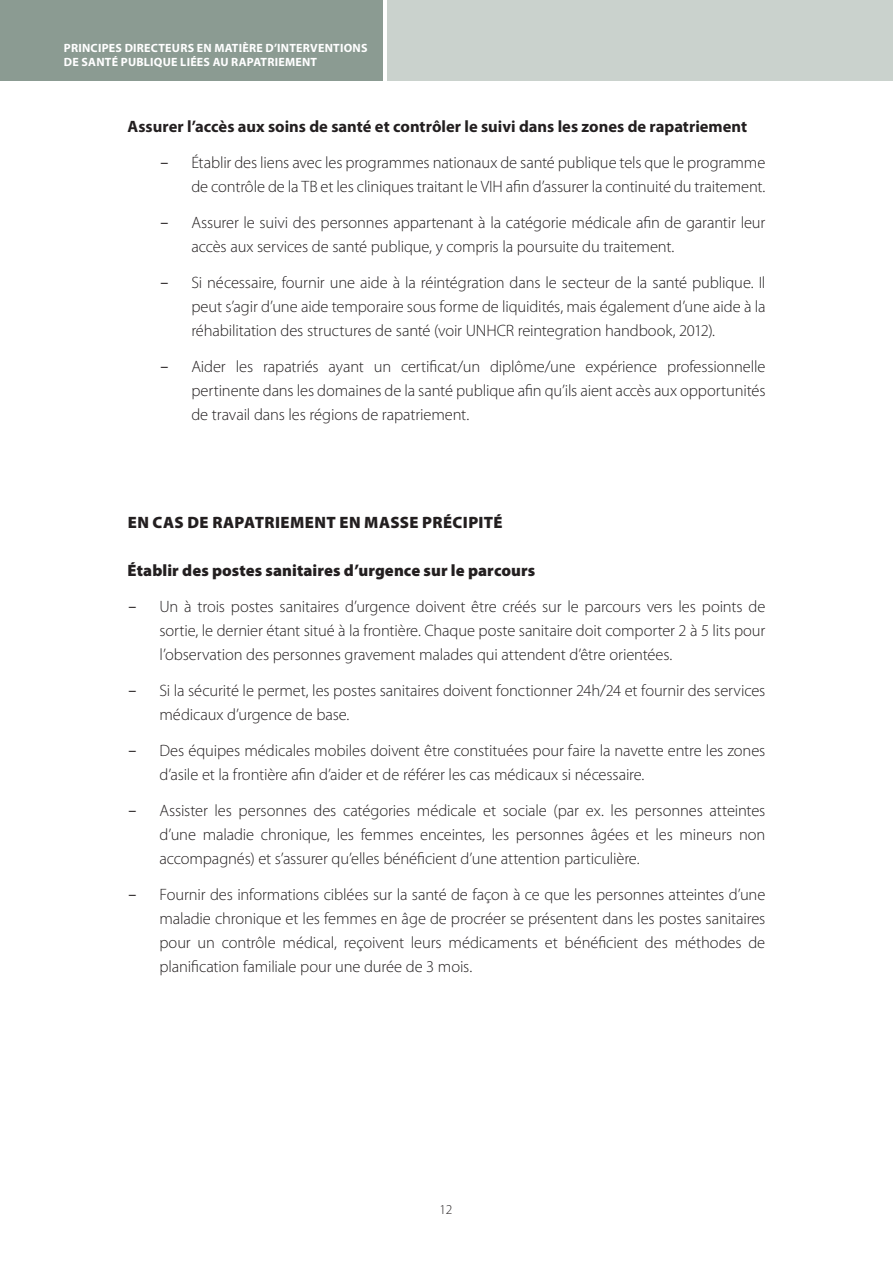
<style>
.page{position:relative;width:893px;height:1263px;background:#fff}
.page>*{position:absolute;margin:0;border:0;box-sizing:border-box;transform-origin:0 0}
.t1{font:300 16.5px/24px "Myriad Pro";letter-spacing:-.01em;color:#231f20;text-align:justify}
.t2{font:900 16.5px "Myriad Pro";letter-spacing:.015em;color:#231f20}
.t3{font:700 16.5px "Myriad Pro";color:#231f20}
.t4{font:300 13.5px "Myriad Pro";color:#231f20}
.t5{font:700 12px/14.4px "Myriad Pro";letter-spacing:.02em;color:#fff}
.s1{font-family:"Courier New";font-weight:400}
</style>
<div class="page">
<div style="left:0;top:0;width:383px;height:81px;background:#8b9b92"></div>
<div style="left:387px;top:0;width:506px;height:81px;background:#cad2cd"></div>
<p class="t5" style="left:64px;top:40px;width:305px">Principes directeurs en matière d’interventions de santé publique liées au rapatriement</p>
<p class="t3" style="left:128px;top:116px;width:621px">Assurer l’accès aux soins de santé et contrôler le suivi dans les zones de rapatriement</p>
<p class="t1" style="left:159px;top:150px;width:607px;text-align:right"><span class="s1">-</span> Établir des liens avec les programmes nationaux de santé publique tels que le programme de contrôle de la TB et les cliniques traitant le VIH afin d’assurer la continuité du traitement.</p>
<p class="t1" style="left:191px;top:210px;width:575px;text-indent:-32px"><span class="s1">-</span> Assurer le suivi des personnes appartenant à la catégorie médicale afin de garantir leur accès aux services de santé publique, y compris la poursuite du traitement.</p>
<p class="t1" style="left:191px;top:270px;width:576px;text-indent:-32px"><span class="s1">-</span> Si nécessaire, fournir une aide à la réintégration dans le secteur de la santé publique. Il peut s’agir d’une aide temporaire sous forme de liquidités, mais également d’une aide à la réhabilitation des structures de santé (voir UNHCR reintegration handbook, 2012).</p>
<p class="t1" style="left:191px;top:354px;width:576px;text-indent:-32px"><span class="s1">-</span> Aider les rapatriés ayant un certificat/un diplôme/une expérience professionnelle pertinente dans les domaines de la santé publique afin qu’ils aient accès aux opportunités de travail dans les régions de rapatriement.</p>
<p class="t2" style="left:128px;top:513px;width:376px">En cas de rapatriement en masse précipité</p>
<p class="t2" style="left:128px;top:561px;width:409px">Établir des postes sanitaires d’urgence sur le parcours</p>
<p class="t1" style="left:159px;top:594px;width:607px;text-indent:-32px"><span class="s1">-</span> Un à trois postes sanitaires d’urgence doivent être créés sur le parcours vers les points de sortie, le dernier étant situé à la frontière. Chaque poste sanitaire doit comporter 2 à 5 lits pour l’observation des personnes gravement malades qui attendent d’être orientées.</p>
<p class="t1" style="left:159px;top:678px;width:607px;text-indent:-32px"><span class="s1">-</span> Si la sécurité le permet, les postes sanitaires doivent fonctionner 24h/24 et fournir des services médicaux d’urgence de base.</p>
<p class="t1" style="left:159px;top:738px;width:607px;text-indent:-32px"><span class="s1">-</span> Des équipes médicales mobiles doivent être constituées pour faire la navette entre les zones d’asile et la frontière afin d’aider et de référer les cas médicaux si nécessaire.</p>
<p class="t1" style="left:159px;top:798px;width:607px;text-indent:-32px"><span class="s1">-</span> Assister les personnes des catégories médicale et sociale (par ex. les personnes atteintes d’une maladie chronique, les femmes enceintes, les personnes âgées et les mineurs non accompagnés) et s’assurer qu’elles bénéficient d’une attention particulière.</p>
<p class="t1" style="left:159px;top:882px;width:607px;text-indent:-32px"><span class="s1">-</span> Fournir des informations ciblées sur la santé de façon à ce que les personnes atteintes d’une maladie chronique et les femmes en âge de procréer se présentent dans les postes sanitaires pour un contrôle médical, reçoivent leurs médicaments et bénéficient des méthodes de planification familiale pour une durée de 3 mois.</p>
<p class="t4" style="left:439px;top:1202px;width:15px">12</p>
</div>
